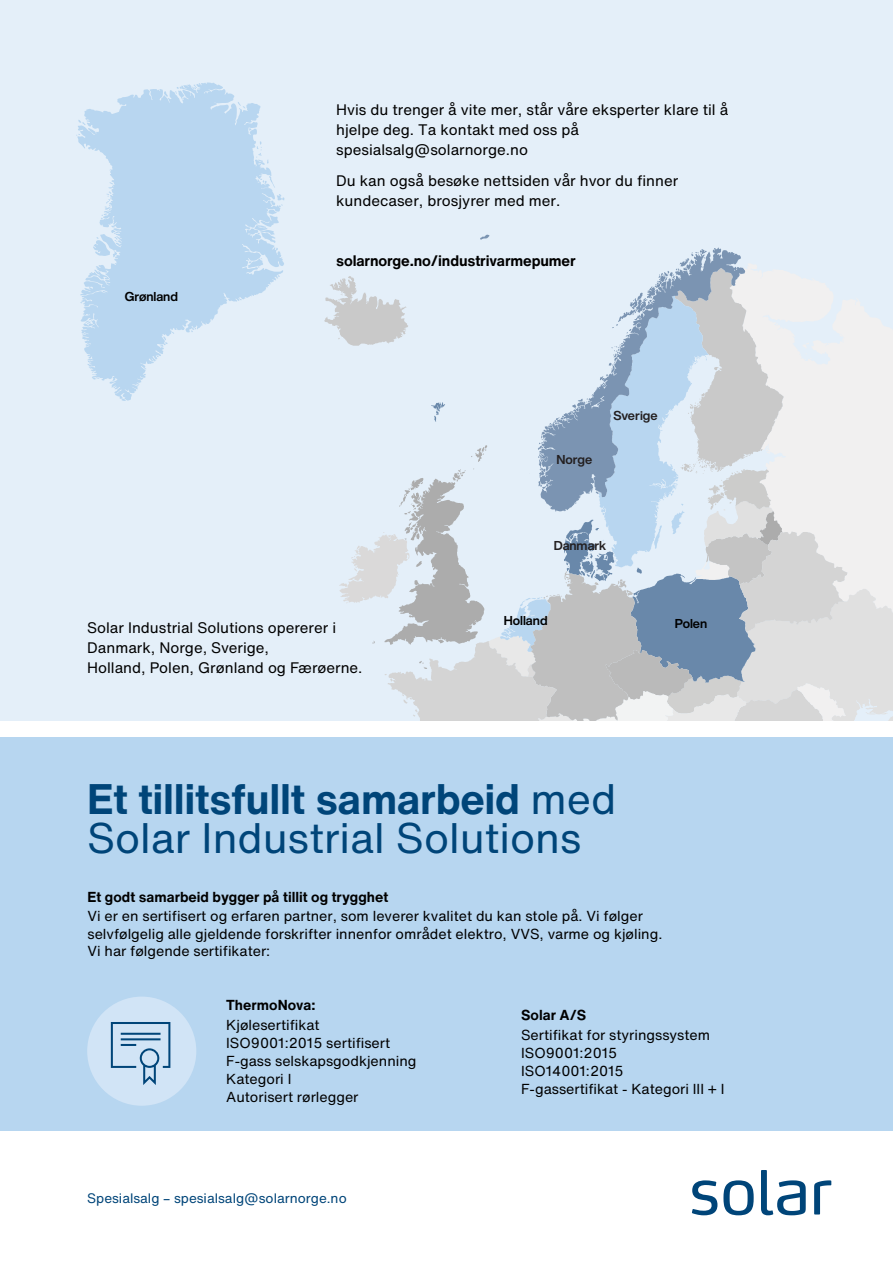
<style>
.page{position:relative;width:893px;height:1263px;background:#fff}
.page>*{position:absolute;margin:0;border:0;box-sizing:border-box;transform-origin:0 0}
.t1{font:42px/39.8px "Helvetica Now Text";color:#004579}
.t2{font:15px/20.2px "Helvetica Now Text";color:#000}
.t3{font:700 15px "Helvetica Now Text";letter-spacing:-.01em;color:#000}
.t4{font:14.25px/18px "Helvetica Now Text";color:#000}
.t5{font:700 14.25px "Helvetica Now Text";color:#000}
.t6{font:13.5px "Helvetica Now Text";color:#004579}
.t7{font:700 12.75px "Helvetica Now Display";color:#000}
.t8{font:700 12.75px "Helvetica Now Display";color:#231f20}
.s1{font-weight:700}
</style>
<div class="page">
<div style="left:0;top:738px;width:893px;height:393px;background:#b7d6f0"></div>
<div style="left:0;top:0;width:893px;height:721px;background:#e4eff9"></div>
<svg style="left:480px;top:234px;width:263px;height:34px"></svg>
<svg style="left:324px;top:268px;width:569px;height:453px"></svg>
<svg style="left:77px;top:82px;width:207px;height:319px;fill:#b8d6f0"></svg>
<svg style="left:164px;top:91px;width:4px;height:6px"></svg>
<svg style="left:175px;top:87px;width:9px;height:13px"></svg>
<svg style="left:192px;top:84px;width:5px;height:5px"></svg>
<svg style="left:238px;top:102px;width:7px;height:7px"></svg>
<svg style="left:256px;top:141px;width:13px;height:22px"></svg>
<svg style="left:260px;top:176px;width:15px;height:12px"></svg>
<svg style="left:268px;top:194px;width:16px;height:20px"></svg>
<svg style="left:254px;top:225px;width:21px;height:18px"></svg>
<svg style="left:248px;top:258px;width:15px;height:10px"></svg>
<svg style="left:276px;top:275px;width:4px;height:3px"></svg>
<svg style="left:191px;top:328px;width:5px;height:4px"></svg>
<svg style="left:160px;top:332px;width:14px;height:15px"></svg>
<svg style="left:90px;top:368px;width:10px;height:12px"></svg>
<svg style="left:85px;top:321px;width:6px;height:3px"></svg>
<svg style="left:93px;top:226px;width:25px;height:31px"></svg>
<svg style="left:101px;top:191px;width:10px;height:28px"></svg>
<svg style="left:78px;top:120px;width:8px;height:5px"></svg>
<svg style="left:723px;top:1180px;width:31px;height:35px"></svg>
<svg style="left:814px;top:1180px;width:17px;height:34px"></svg>
<svg style="left:761px;top:1170px;width:45px;height:45px"></svg>
<svg style="left:692px;top:1180px;width:25px;height:35px"></svg>
<div style="left:87px;top:996px;width:109px;height:110px;background:#d1e4f6;border-radius:50%"></div>
<svg style="left:111px;top:1022px;width:59px;height:63px"></svg>
<p class="t2" style="left:336px;top:99px;width:394px">Hvis du trenger å vite mer, står våre eksperter klare til å hjelpe deg. Ta kontakt med oss på spesialsalg@solarnorge.no</p>
<p class="t2" style="left:336px;top:170px;width:344px">Du kan også besøke nettsiden vår hvor du finner kundecaser, brosjyrer med mer.</p>
<p class="t7" style="left:125px;top:287px;width:55px">Grønland</p>
<p class="t3" style="left:336px;top:251px;width:241px">solarnorge.no/industrivarmepumer</p>
<p class="t2" style="left:87px;top:617px;width:277px">Solar Industrial Solutions opererer i<br>Danmark, Norge, Sverige,<br>Holland, Polen, Grønland og Færøerne.</p>
<p class="t8" style="left:556px;top:451px;width:37px">Norge</p>
<p class="t8" style="left:614px;top:407px;width:46px">Sverige</p>
<p class="t8" style="left:554px;top:536px;width:54px">Danmark</p>
<p class="t7" style="left:504px;top:612px;width:45px">Holland</p>
<p class="t7" style="left:675px;top:615px;width:34px">Polen</p>
<h1 class="t1" style="left:87px;top:778px;width:531px"><span class="s1">Et tillitsfullt samarbeid</span> med<br>Solar Industrial Solutions</h1>
<p class="t5" style="left:88px;top:887px;width:302px">Et godt samarbeid bygger på tillit og trygghet</p>
<p class="t4" style="left:88px;top:906px;width:576px">Vi er en sertifisert og erfaren partner, som leverer kvalitet du kan stole på. Vi følger selvfølgelig alle gjeldende forskrifter innenfor området elektro, VVS, varme og kjøling.<br>Vi har følgende sertifikater:</p>
<p class="t5" style="left:226px;top:995px;width:91px">ThermoNova:</p>
<p class="t4" style="left:226px;top:1015px;width:192px">Kjølesertifikat<br>ISO9001:2015 sertifisert<br>F-gass selskapsgodkjenning<br>Kategori I<br>Autorisert rørlegger</p>
<p class="t6" style="left:87px;top:1188px;width:261px">Spesialsalg – spesialsalg@solarnorge.no</p>
<p class="t5" style="left:521px;top:1005px;width:67px">Solar A/S</p>
<p class="t4" style="left:521px;top:1025px;width:205px">Sertifikat for styringssystem<br>ISO9001:2015<br>ISO14001:2015<br>F-gassertifikat - Kategori III + I</p>
</div>
